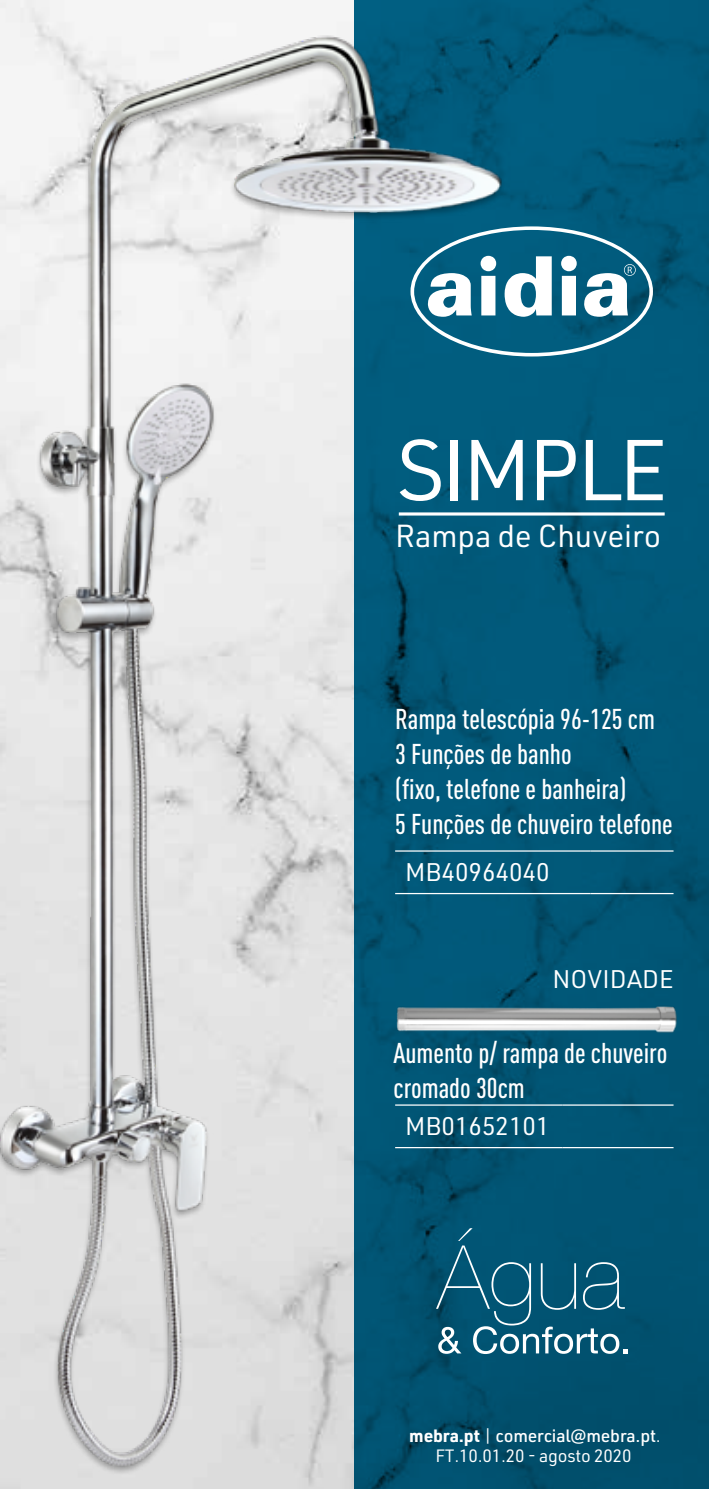
<style>
.page{position:relative;width:709px;height:1489px;background:#fff}
.page>*{position:absolute;margin:0;border:0;box-sizing:border-box;transform-origin:0 0}
.t1{font:84.5px "URWDIN";letter-spacing:-.04em;color:#fff}
.t2{font:31.25px "URWDIN";letter-spacing:-.005em;color:#fff}
.t3{font:500 condensed 28.25px/35px "DIN Pro";color:#fff}
.t4{font:25px "URWDIN";color:#fff}
.t5{font:17.5px/20px "URWDIN";letter-spacing:-.01em;color:#fff;text-align:center}
.s1{font-weight:700}
.s2{font-weight:500}
</style>
<div class="page">
<div style="left:354px;top:0;width:355px;height:1488px;background:linear-gradient(to bottom,#015c7e,#01506e)"></div>
<svg style="left:510px;top:226px;width:143px;height:130px"></svg>
<svg style="left:510px;top:1228px;width:118px;height:125px;background:#1d6681"></svg>
<hr style="left:395px;top:850px;width:195px;height:1px;background:#fff">
<hr style="left:590px;top:850px;width:83px;height:1px;background:#fff">
<hr style="left:395px;top:892px;width:195px;height:2px;background:#fff">
<hr style="left:590px;top:892px;width:83px;height:2px;background:#fff">
<hr style="left:399px;top:512px;width:265px;height:3px;background:#fff">
<hr style="left:395px;top:1104px;width:168px;height:1px;background:#fff">
<hr style="left:562px;top:1104px;width:111px;height:1px;background:#fff">
<hr style="left:395px;top:1146px;width:168px;height:2px;background:#fff">
<hr style="left:562px;top:1146px;width:111px;height:2px;background:#fff">
<img style="left:0;top:28px;width:510px;height:1460px">
<img style="left:388px;top:998px;width:292px;height:38px">
<h1 class="t1" style="left:396px;top:414px;width:273px">SIMPLE</h1>
<p class="t2" style="left:395px;top:515px;width:268px">Rampa de Chuveiro</p>
<p class="t3" style="left:395px;top:698px;width:279px">Rampa telescópia 96-125 cm<br>3 Funções de banho<br>(fixo, telefone e banheira)<br>5 Funções de chuveiro telefone</p>
<p class="t4" style="left:405px;top:855px;width:146px">MB40964040</p>
<p class="t4" style="left:552px;top:962px;width:122px">NOVIDADE</p>
<p class="t3" style="left:393px;top:1032px;width:275px">Aumento p/ rampa de chuveiro cromado 30cm</p>
<p class="t4" style="left:405px;top:1109px;width:146px">MB01652101</p>
<p class="t5" style="left:409px;top:1424px;width:253px"><span class="s1">mebra.pt</span> | <span class="s2">comercial@mebra.pt</span>.<br>FT.10.01.20 - agosto 2020</p>
</div>
